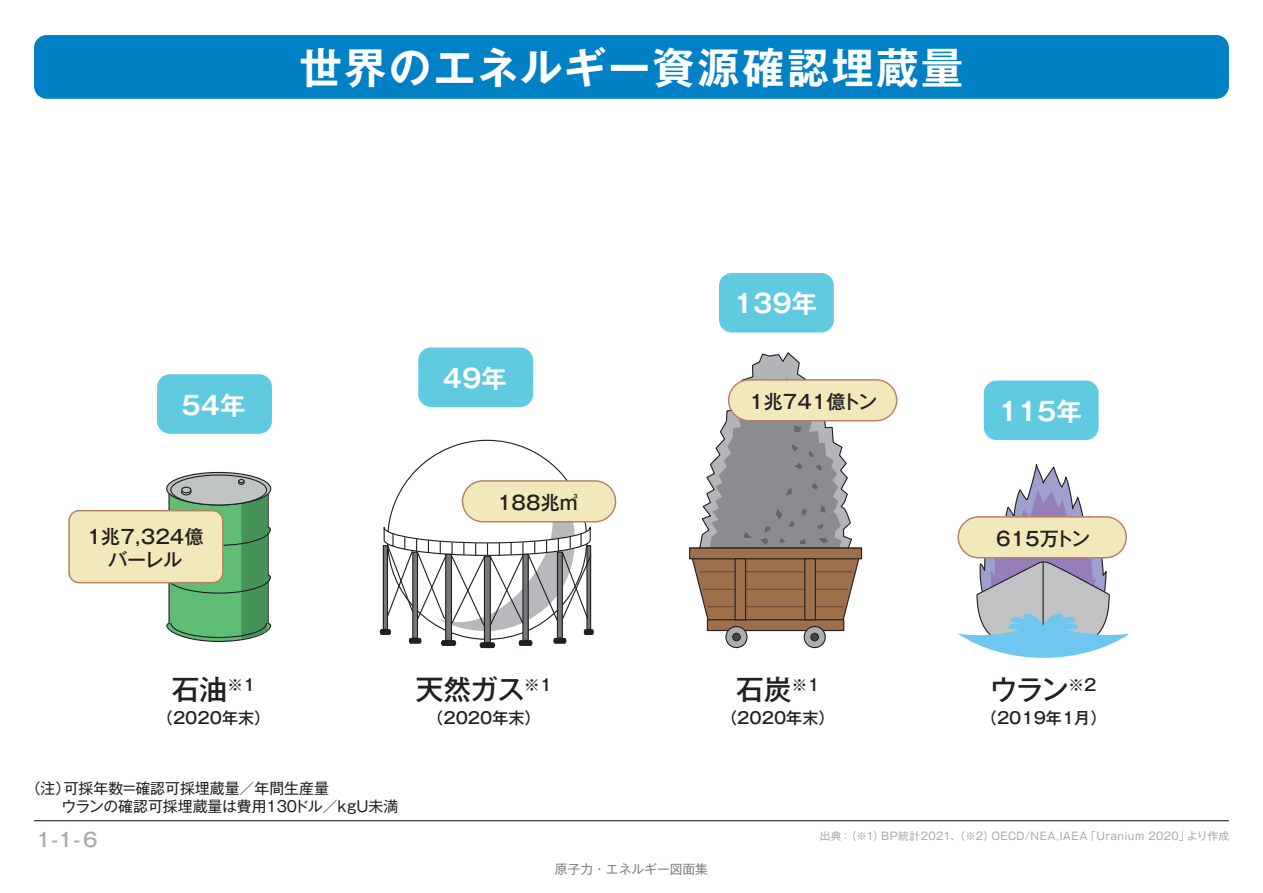
<style>
.page{position:relative;width:1263px;height:893px;background:#fff}
.page>*{position:absolute;margin:0;border:0;box-sizing:border-box;transform-origin:0 0}
.t1{font:700 42.45px "Gothic MB101 Pro De";letter-spacing:.05em;color:#fff}
.t2{font:500 27.6px "Gothic MB101 Pro";letter-spacing:-.03em;color:#231f20}
.t3{font:700 25.5px "Gothic MB101 Pro De";color:#fff}
.t4{font:500 19.2px/23px "Gothic MB101 Pro";color:#231f20;text-align:center}
.t5{font:500 19.2px "Gothic MB101 Pro";color:#a8a9ad}
.t6{font:500 16.05px "Gothic MB101 Pro";color:#231f20}
.t7{font:14.85px/17.9px "Gothic MB101 Pro";color:#231f20}
.t8{font:12.75px "Gothic MB101 Pro";color:#808285}
.t9{font:10.65px "Gothic MB101 Pro";letter-spacing:.045em;color:#a8a9ad}
</style>
<div class="page">
<div style="left:34px;top:35px;width:1195px;height:64px;background:#0080c5;border-radius:13px"></div>
<hr style="left:34px;top:820px;width:1195px;height:1px;background:#231f20">
<svg style="left:958px;top:439px;width:171px;height:219px"></svg>
<svg style="left:726px;top:626px;width:21px;height:22px"></svg>
<div style="left:725px;top:626px;width:22px;height:22px;border:1px solid #231f20;border-radius:50%"></div>
<div style="left:733px;top:633px;width:7px;height:8px;background:#464748;border-radius:50%"></div>
<div style="left:732px;top:633px;width:9px;height:8px;border:1px solid #231f20;border-radius:50%"></div>
<div style="left:804px;top:626px;width:21px;height:22px;background:#acadb1;border-radius:50%"></div>
<div style="left:804px;top:626px;width:22px;height:22px;border:1px solid #231f20;border-radius:50%"></div>
<div style="left:811px;top:633px;width:7px;height:8px;background:#464748;border-radius:50%"></div>
<div style="left:810px;top:633px;width:9px;height:8px;border:1px solid #231f20;border-radius:50%"></div>
<svg style="left:689px;top:352px;width:174px;height:280px"></svg>
<svg style="left:379px;top:480px;width:215px;height:169px"></svg>
<svg style="left:167px;top:472px;width:104px;height:33px"></svg>
<svg style="left:171px;top:475px;width:96px;height:30px"></svg>
<div style="left:170px;top:474px;width:97px;height:31px;border:1px solid #231f20;border-radius:50%"></div>
<svg style="left:165px;top:479px;width:107px;height:163px;background:#70ad7f"></svg>
<div style="left:69px;top:511px;width:154px;height:72px;background:#f1e9bc;border-radius:10px"></div>
<div style="left:68px;top:510px;width:156px;height:73px;border:1px solid #b88064;border-radius:10px"></div>
<div style="left:462px;top:481px;width:153px;height:41px;background:#f1e9bc;border-radius:20px"></div>
<div style="left:462px;top:480px;width:154px;height:42px;border:1px solid #b88064;border-radius:20px"></div>
<div style="left:729px;top:380px;width:168px;height:41px;background:#f1e9bc;border-radius:20px"></div>
<div style="left:728px;top:379px;width:169px;height:42px;border:1px solid #b88064;border-radius:20px"></div>
<div style="left:958px;top:517px;width:168px;height:41px;background:#f1e9bc;border-radius:20px"></div>
<div style="left:957px;top:516px;width:170px;height:42px;border:1px solid #b88064;border-radius:20px"></div>
<div style="left:157px;top:374px;width:115px;height:60px;background:#60cae1;border-radius:13px"></div>
<div style="left:418px;top:347px;width:115px;height:60px;background:#60cae1;border-radius:13px"></div>
<div style="left:719px;top:273px;width:115px;height:60px;background:#60cae1;border-radius:13px"></div>
<div style="left:984px;top:380px;width:114px;height:60px;background:#60cae1;border-radius:13px"></div>
<h1 class="t1" style="left:300px;top:32px;width:665px">世界のエネルギー資源確認埋蔵量</h1>
<h3 class="t3" style="left:182px;top:384px;width:66px">54年</h3>
<h3 class="t4" style="left:87px;top:523px;width:118px">1兆7,324億バーレル</h3>
<h3 class="t3" style="left:443px;top:357px;width:66px">49年</h3>
<h3 class="t4" style="left:497px;top:488px;width:83px">188兆㎥</h3>
<h3 class="t3" style="left:734px;top:283px;width:85px">139年</h3>
<h3 class="t4" style="left:749px;top:387px;width:129px">1兆741億トン</h3>
<h3 class="t3" style="left:998px;top:390px;width:85px">115年</h3>
<h3 class="t4" style="left:996px;top:525px;width:96px">615万トン</h3>
<h2 class="t2" style="left:172px;top:666px;width:85px">石油<sup>※1</sup></h2>
<h3 class="t6" style="left:157px;top:704px;width:115px">（2020年末）</h3>
<h2 class="t2" style="left:416px;top:666px;width:138px">天然ガス<sup>※1</sup></h2>
<h3 class="t6" style="left:427px;top:704px;width:115px">（2020年末）</h3>
<h3 class="t7" style="left:32px;top:777px;width:367px;text-indent:-7px">（注）可採年数＝確認可採埋蔵量／年間生産量<br>　　ウランの確認可採埋蔵量は費用130ドル／kgU未満</h3>
<h3 class="t5" style="left:36px;top:824px;width:63px">1-1-6</h3>
<p class="t8" style="left:555px;top:859px;width:155px">原子力・エネルギー図面集</p>
<h2 class="t2" style="left:736px;top:666px;width:85px">石炭<sup>※1</sup></h2>
<h3 class="t6" style="left:721px;top:704px;width:115px">（2020年末）</h3>
<h2 class="t2" style="left:990px;top:666px;width:108px">ウラン<sup>※2</sup></h2>
<h3 class="t6" style="left:981px;top:704px;width:127px">（2019年1月）</h3>
<p class="t9" style="left:820px;top:828px;width:411px">出典：（※1）BP統計2021、（※2）OECD/NEA,IAEA「Uranium 2020」より作成</p>
</div>
